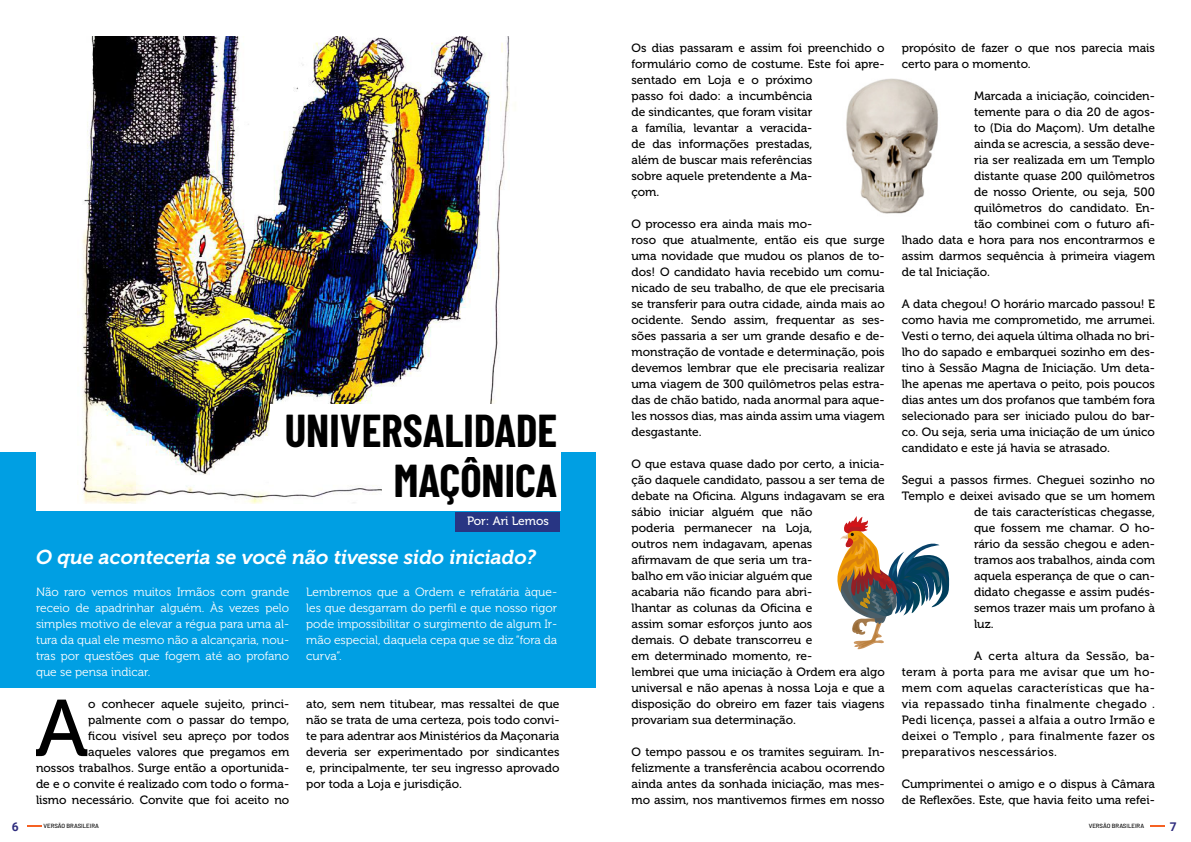
<style>
.page{position:relative;width:1191px;height:842px;background:#fff}
.page>*{position:absolute;margin:0;border:0;box-sizing:border-box;transform-origin:0 0}
.t1{font:80px "Museo 500";color:#000}
.t2{font:700 45px/50px "Barlow Condensed";color:#000;text-align:right}
.t3{font:italic 20px "Museo 700";color:#fff}
.t4{font:12px/16px "Museo 500";color:#000}
.t5{font:12px/16px "Museo 300";color:#fff;text-align:justify}
.t6{font:12px "Museo 500";color:#fff}
.t7{font:700 12px "Roboto";color:#2e2c7e}
.t8{font:500 6px "Barlow";color:#000}
</style>
<div class="page">
<svg style="left:27px;top:826px;width:14px;height:1px"></svg>
<svg style="left:1150px;top:826px;width:14px;height:1px"></svg>
<div style="left:0;top:452px;width:595px;height:235px;background:#009fe3"></div>
<div style="left:36px;top:36px;width:523px;height:474px;background:#fff"></div>
<img style="left:82px;top:36px;width:428px;height:467px">
<div style="left:270px;top:404px;width:290px;height:56px;background:#fff"></div>
<div style="left:382px;top:452px;width:178px;height:59px;background:#fff"></div>
<div style="left:455px;top:512px;width:104px;height:20px;background:#283583"></div>
<svg style="left:837px;top:516px;width:112px;height:133px"></svg>
<img style="left:846px;top:79px;width:92px;height:135px">
<h2 class="t2" style="left:285px;top:403px;width:274px">UNIVERSALIDADE<br>MAÇÔNICA</h2>
<p class="t6" style="left:467px;top:515px;width:83px">Por: Ari Lemos</p>
<h3 class="t3" style="left:36px;top:546px;width:502px">O que aconteceria se você não tivesse sido iniciado?</h3>
<p class="t5" style="left:36px;top:584px;width:255px">Não raro vemos muitos Irmãos com grande receio de apadrinhar alguém. Às vezes pelo simples motivo de elevar a régua para uma al&shy;tura da qual ele mesmo não a alcançaria, nou&shy;tras por questões que fogem até ao profano que se pensa indicar.</p>
<p class="t5" style="left:306px;top:584px;width:252px">Lembremos que a Ordem e refratária àque&shy;les que desgarram do perfil e que nosso rigor pode impossibilitar o surgimento de algum Ir&shy;mão especial, daquela cepa que se diz “fora da curva”.</p>
<h1 class="t1" style="left:35px;top:685px;width:55px">A</h1>
<p class="t4" style="left:36px;top:696px;width:255px;text-align:right">o conhecer aquele sujeito, princi&shy;palmente com o passar do tempo,<br>ficou visível seu apreço por todos<br>aqueles valores que pregamos em<br>nossos trabalhos. Surge então a oportunida&shy;de e o convite é realizado com todo o forma&shy;lismo necessário. Convite que foi aceito no</p>
<p class="t4" style="left:306px;top:696px;width:255px;text-align:justify">ato, sem nem titubear, mas ressaltei de que não se trata de uma certeza, pois todo convi&shy;te para adentrar aos Ministérios da Maçonaria deveria ser experimentado por sindicantes e, principalmente, ter seu ingresso aprovado por toda a Loja e jurisdição.</p>
<p class="t4" style="left:631px;top:40px;width:255px">Os dias passaram e assim foi preenchido o formulário como de costume. Este foi apre&shy;sentado em Loja e o próximo<br>passo foi dado: a incumbência<br>de sindicantes, que foram visitar<br>a família, levantar a veracida-<br>de das informações prestadas,<br>além de buscar mais referências<br>sobre aquele pretendente a Ma-<br>çom.</p>
<p class="t4" style="left:631px;top:216px;width:255px">O processo era ainda mais mo-<br>roso que atualmente, então eis que surge uma novidade que mudou os planos de to&shy;dos! O candidato havia recebido um comu&shy;nicado de seu trabalho, de que ele precisaria se transferir para outra cidade, ainda mais ao ocidente. Sendo assim, frequentar as ses&shy;sões passaria a ser um grande desafio e de&shy;monstração de vontade e determinação, pois devemos lembrar que ele precisaria realizar uma viagem de 300 quilômetros pelas estra&shy;das de chão batido, nada anormal para aque&shy;les nossos dias, mas ainda assim uma viagem desgastante.</p>
<p class="t4" style="left:631px;top:456px;width:255px">O que estava quase dado por certo, a inicia&shy;ção daquele candidato, passou a ser tema de debate na Oficina. Alguns indagavam se era sábio iniciar alguém que não<br>poderia permanecer na Loja,<br>outros nem indagavam, apenas<br>afirmavam de que seria um tra-<br>balho em vão iniciar alguém que<br>acabaria não ficando para abri-<br>lhantar as colunas da Oficina e<br>assim somar esforços junto aos<br>demais. O debate transcorreu e<br>em determinado momento, re-<br>lembrei que uma iniciação à Ordem era algo universal e não apenas à nossa Loja e que a disposição do obreiro em fazer tais viagens provariam sua determinação.</p>
<p class="t4" style="left:631px;top:744px;width:255px;text-align:justify">O tempo passou e os tramites seguiram. In&shy;felizmente a transferência acabou ocorrendo ainda antes da sonhada iniciação, mas mes&shy;mo assim, nos mantivemos firmes em nosso</p>
<p class="t4" style="left:901px;top:40px;width:255px">propósito de fazer o que nos parecia mais certo para o momento.</p>
<p class="t4" style="left:974px;top:88px;width:182px">Marcada a iniciação, coinciden-</p>
<p class="t4" style="left:974px;top:104px;width:182px">temente para o dia 20 de agos-</p>
<p class="t4" style="left:974px;top:120px;width:182px">to (Dia do Maçom). Um detalhe</p>
<p class="t4" style="left:974px;top:136px;width:182px">ainda se acrescia, a sessão deve-</p>
<p class="t4" style="left:974px;top:152px;width:182px">ria ser realizada em um Templo</p>
<p class="t4" style="left:974px;top:168px;width:182px">distante quase 200 quilômetros</p>
<p class="t4" style="left:974px;top:184px;width:182px">de nosso Oriente, ou seja, 500</p>
<p class="t4" style="left:974px;top:200px;width:182px">quilômetros do candidato. En-</p>
<p class="t4" style="left:974px;top:216px;width:182px">tão combinei com o futuro afi-</p>
<p class="t4" style="left:901px;top:232px;width:255px">lhado data e hora para nos encontrarmos e</p>
<p class="t4" style="left:901px;top:248px;width:255px">assim darmos sequência à primeira viagem</p>
<p class="t4" style="left:901px;top:264px;width:90px">de tal Iniciação.</p>
<p class="t4" style="left:901px;top:296px;width:255px;text-align:justify">A data chegou! O horário marcado passou! E como havia me comprometido, me arrumei.<br>Vesti o terno, dei aquela última olhada no bri&shy;lho do sapado e embarquei sozinho em des&shy;tino à Sessão Magna de Iniciação. Um deta&shy;lhe apenas me apertava o peito, pois poucos dias antes um dos profanos que também fora selecionado para ser iniciado pulou do bar&shy;co. Ou seja, seria uma iniciação de um único candidato e este já havia se atrasado.</p>
<p class="t4" style="left:901px;top:472px;width:255px">Segui a passos firmes. Cheguei sozinho no</p>
<p class="t4" style="left:901px;top:488px;width:255px">Templo e deixei avisado que se um homem</p>
<p class="t4" style="left:974px;top:504px;width:182px">de tais características chegasse,</p>
<p class="t4" style="left:974px;top:520px;width:182px">que fossem me chamar. O ho-</p>
<p class="t4" style="left:974px;top:536px;width:182px">rário da sessão chegou e aden-</p>
<p class="t4" style="left:974px;top:552px;width:182px">tramos aos trabalhos, ainda com</p>
<p class="t4" style="left:974px;top:568px;width:182px">aquela esperança de que o can-</p>
<p class="t4" style="left:974px;top:584px;width:182px">didato chegasse e assim pudés-</p>
<p class="t4" style="left:974px;top:600px;width:182px">semos trazer mais um profano à</p>
<p class="t4" style="left:974px;top:616px;width:21px">luz.</p>
<p class="t4" style="left:901px;top:648px;width:255px;text-align:justify;text-indent:72px">A certa altura da Sessão, ba&shy;teram à porta para me avisar que um ho&shy;mem com aquelas características que ha&shy;via repassado tinha finalmente chegado .<br>Pedi licença, passei a alfaia a outro Irmão e deixei o Templo , para finalmente fazer os preparativos nescessários.</p>
<p class="t4" style="left:901px;top:776px;width:255px">Cumprimentei o amigo e o dispus à Câmara de Reflexões. Este, que havia feito uma refei-</p>
<p class="t7" style="left:12px;top:818px;width:8px">6</p>
<p class="t8" style="left:44px;top:822px;width:57px">VERSÃO BRASILEIRA</p>
<p class="t8" style="left:1088px;top:822px;width:57px">VERSÃO BRASILEIRA</p>
<p class="t7" style="left:1170px;top:818px;width:8px">7</p>
</div>
